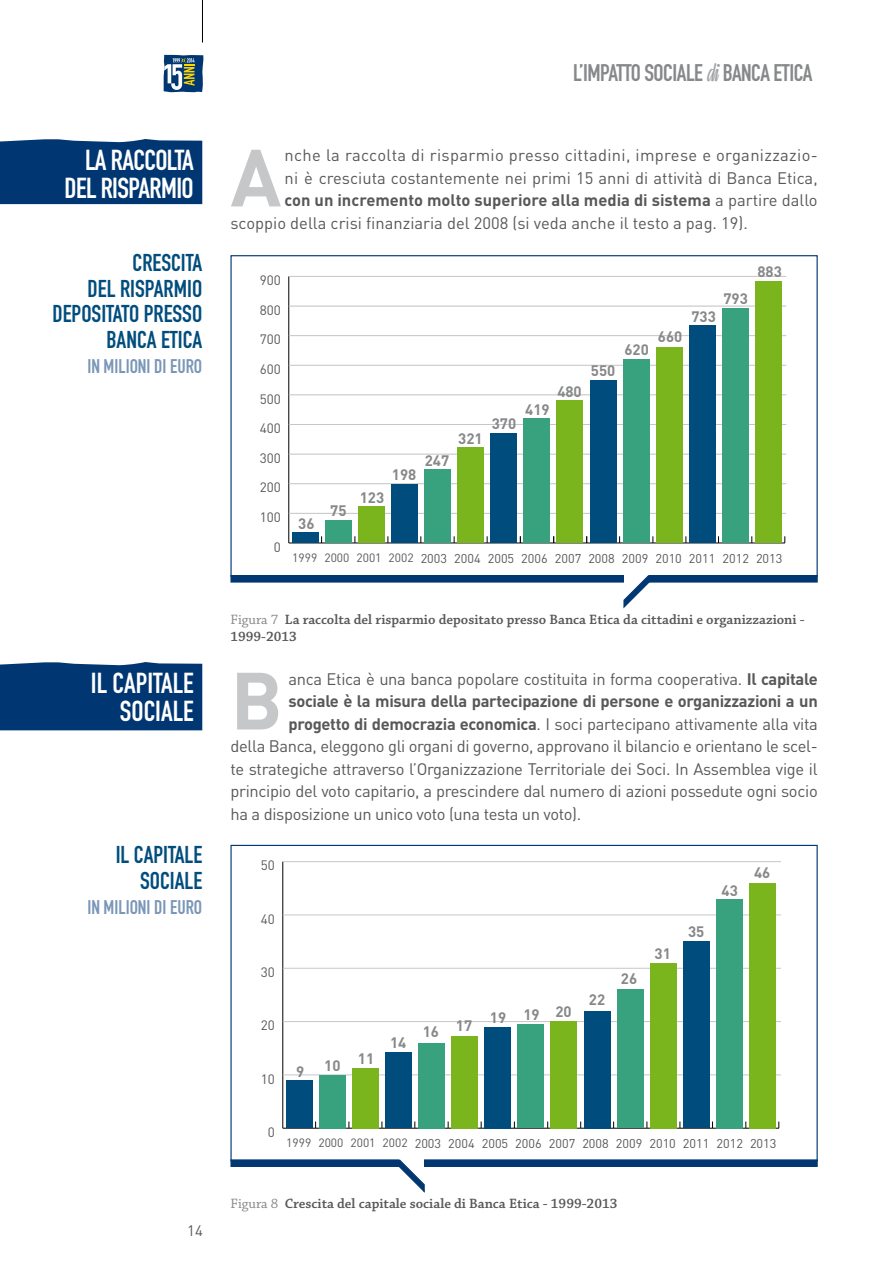
<style>
.page{position:relative;width:893px;height:1263px;background:#fff}
.page>*{position:absolute;margin:0;border:0;box-sizing:border-box;transform-origin:0 0}
.t1{font:700 79.65px "DIN Pro";color:#c6c7c8}
.t2{font:28.5px/28.5px "DIN Engschrift Std";letter-spacing:-.02em;color:#fff;text-align:right}
.t3{font:24px/25.5px "DIN Engschrift Std";color:#004d7d;text-align:right}
.t4{font:23.7px "DIN Engschrift Std";letter-spacing:-.02em;color:#87888a}
.t5{font:19.5px "DIN Engschrift Std";color:#7a96b7}
.t6{font:16.5px "DIN Pro";letter-spacing:-.02em;color:#58585a}
.t7{font:16.5px "DIN Pro";color:#58585a}
.t8{font:16.5px "DIN Pro";letter-spacing:.02em;color:#58585a}
.t9{font:700 16.5px "DIN Pro";letter-spacing:-.02em;color:#58585a}
.t10{font:700 16.5px "DIN Pro";color:#58585a}
.t11{font:700 15px "DIN Pro";color:#87888a}
.t12{font:15px "DIN Pro";color:#58585a}
.t13{font:600 14.25px/16.5px "Chaparral Pro";color:#58585a}
.t14{font:13.5px "DIN Pro";color:#58585a}
.t15{font:12.75px "DIN Pro";color:#58585a}
.s1{font-family:"Linotype Gneisenauette";font-weight:300;color:#a1a2a4}
.s2{font-weight:400}
.s3{font-size:12px}
.s4{font-weight:400;color:#87888a}
.s5{font-weight:700}
</style>
<div class="page">
<hr style="left:202px;top:0;width:1px;height:43px;background:#000">
<svg style="left:164px;top:55px;width:39px;height:37px"></svg>
<div style="left:230px;top:255px;width:588px;height:322px;background:#fff;border:1px solid #003772"></div>
<div style="left:230px;top:575px;width:588px;height:8px;background:#003772;border:1px solid #003772"></div>
<svg style="left:623px;top:575px;width:30px;height:34px"></svg>
<hr style="left:289px;top:543px;width:496px;height:1px;background:#000">
<hr style="left:288px;top:276px;width:1px;height:267px;background:#000">
<hr style="left:289px;top:513px;width:497px;height:1px;background:#c6c7c8">
<hr style="left:289px;top:483px;width:497px;height:1px;background:#c6c7c8">
<hr style="left:289px;top:454px;width:497px;height:1px;background:#c6c7c8">
<hr style="left:289px;top:424px;width:497px;height:1px;background:#c6c7c8">
<hr style="left:289px;top:395px;width:497px;height:1px;background:#c6c7c8">
<hr style="left:289px;top:365px;width:497px;height:1px;background:#c6c7c8">
<hr style="left:289px;top:335px;width:497px;height:1px;background:#c6c7c8">
<hr style="left:289px;top:306px;width:497px;height:1px;background:#c6c7c8">
<hr style="left:289px;top:276px;width:497px;height:1px;background:#c6c7c8">
<div style="left:755px;top:281px;width:27px;height:262px;background:#7ab51d"></div>
<div style="left:722px;top:308px;width:26px;height:235px;background:#38a27f"></div>
<div style="left:689px;top:326px;width:26px;height:217px;background:#004d7d"></div>
<div style="left:656px;top:347px;width:26px;height:196px;background:#7ab51d"></div>
<div style="left:623px;top:359px;width:26px;height:184px;background:#38a27f"></div>
<div style="left:590px;top:380px;width:26px;height:163px;background:#004d7d"></div>
<div style="left:557px;top:401px;width:26px;height:142px;background:#7ab51d"></div>
<div style="left:524px;top:419px;width:26px;height:124px;background:#38a27f"></div>
<div style="left:491px;top:433px;width:26px;height:110px;background:#004d7d"></div>
<div style="left:457px;top:448px;width:27px;height:95px;background:#7ab51d"></div>
<div style="left:424px;top:470px;width:27px;height:73px;background:#38a27f"></div>
<div style="left:391px;top:484px;width:27px;height:59px;background:#004d7d"></div>
<div style="left:358px;top:506px;width:27px;height:37px;background:#7ab51d"></div>
<div style="left:325px;top:521px;width:27px;height:22px;background:#38a27f"></div>
<div style="left:292px;top:532px;width:27px;height:11px;background:#004d7d"></div>
<div style="left:0;top:139px;width:202px;height:65px;background:#003772"></div>
<div style="left:0;top:662px;width:202px;height:68px;background:#003772"></div>
<div style="left:230px;top:845px;width:588px;height:316px;background:#fff;border:1px solid #003772"></div>
<hr style="left:283px;top:1128px;width:496px;height:1px;background:#000">
<hr style="left:282px;top:862px;width:1px;height:266px;background:#000">
<hr style="left:283px;top:1074px;width:498px;height:1px;background:#c6c7c8">
<hr style="left:283px;top:1021px;width:498px;height:1px;background:#c6c7c8">
<hr style="left:283px;top:968px;width:498px;height:1px;background:#c6c7c8">
<hr style="left:283px;top:915px;width:498px;height:1px;background:#c6c7c8">
<hr style="left:283px;top:861px;width:498px;height:1px;background:#c6c7c8">
<div style="left:749px;top:883px;width:27px;height:245px;background:#7ab51d"></div>
<div style="left:716px;top:899px;width:27px;height:229px;background:#38a27f"></div>
<div style="left:683px;top:941px;width:26px;height:187px;background:#004d7d"></div>
<div style="left:650px;top:963px;width:26px;height:165px;background:#7ab51d"></div>
<div style="left:617px;top:989px;width:26px;height:139px;background:#38a27f"></div>
<div style="left:584px;top:1011px;width:26px;height:117px;background:#004d7d"></div>
<div style="left:551px;top:1021px;width:26px;height:107px;background:#7ab51d"></div>
<div style="left:518px;top:1024px;width:26px;height:104px;background:#38a27f"></div>
<div style="left:485px;top:1027px;width:26px;height:101px;background:#004d7d"></div>
<div style="left:451px;top:1036px;width:27px;height:92px;background:#7ab51d"></div>
<div style="left:418px;top:1043px;width:27px;height:85px;background:#38a27f"></div>
<div style="left:385px;top:1052px;width:27px;height:76px;background:#004d7d"></div>
<div style="left:352px;top:1068px;width:27px;height:60px;background:#7ab51d"></div>
<div style="left:319px;top:1075px;width:27px;height:53px;background:#38a27f"></div>
<div style="left:286px;top:1080px;width:27px;height:48px;background:#004d7d"></div>
<div style="left:230px;top:1159px;width:588px;height:8px;background:#003772;border:1px solid #003772"></div>
<svg style="left:395px;top:1159px;width:30px;height:34px"></svg>
<h2 class="t2" style="left:64px;top:145px;width:131px">LA RACCOLTA<br>DEL RISPARMIO</h2>
<h3 class="t3" style="left:52px;top:250px;width:151px">CRESCITA<br>DEL RISPARMIO<br>DEPOSITATO PRESSO<br>BANCA ETICA</h3>
<p class="t5" style="left:87px;top:355px;width:116px">IN MILIONI DI EURO</p>
<h2 class="t2" style="left:91px;top:668px;width:41px">IL CAPITALE<br>SOCIALE</h2>
<h3 class="t3" style="left:116px;top:842px;width:35px">IL CAPITALE<br>SOCIALE</h3>
<p class="t5" style="left:87px;top:896px;width:116px">IN MILIONI DI EURO</p>
<p class="t12" style="left:187px;top:1220px;width:17px">14</p>
<h3 class="t4" style="left:573px;top:59px;width:210px">L’IMPATTO SOCIALE <span class="s1">di</span> BANCA ETICA</h3>
<h1 class="t1" style="left:230px;top:124px;width:52px">A</h1>
<p class="t8" style="left:284px;top:144px;width:535px">nche la raccolta di risparmio presso cittadini, imprese e organizzazio-</p>
<p class="t7" style="left:284px;top:167px;width:535px">ni è cresciuta costantemente nei primi 15 anni di attività di Banca Etica,</p>
<p class="t10" style="left:284px;top:189px;width:535px">con un incremento molto superiore alla media di sistema <span class="s2">a partire dallo</span></p>
<p class="t7" style="left:230px;top:212px;width:519px">scoppio della crisi finanziaria del 2008 (si veda anche il testo a pag. 19).</p>
<p class="t14" style="left:260px;top:271px;width:23px">900</p>
<p class="t14" style="left:260px;top:301px;width:23px">800</p>
<p class="t14" style="left:260px;top:330px;width:23px">700</p>
<p class="t14" style="left:260px;top:360px;width:23px">600</p>
<p class="t14" style="left:260px;top:389px;width:23px">500</p>
<p class="t14" style="left:260px;top:419px;width:23px">400</p>
<p class="t14" style="left:260px;top:449px;width:23px">300</p>
<p class="t14" style="left:260px;top:478px;width:23px">200</p>
<p class="t14" style="left:260px;top:508px;width:23px">100</p>
<p class="t14" style="left:274px;top:538px;width:9px">0</p>
<p class="t11" style="left:298px;top:513px;width:18px">36</p>
<p class="t11" style="left:330px;top:500px;width:18px">75</p>
<p class="t11" style="left:360px;top:487px;width:26px">123</p>
<p class="t11" style="left:392px;top:464px;width:26px">198</p>
<p class="t11" style="left:425px;top:450px;width:26px">247</p>
<p class="t11" style="left:458px;top:428px;width:26px">321</p>
<p class="t11" style="left:492px;top:414px;width:26px">370</p>
<p class="t11" style="left:525px;top:399px;width:26px">419</p>
<p class="t11" style="left:557px;top:381px;width:26px">480</p>
<p class="t11" style="left:591px;top:360px;width:26px">550</p>
<p class="t11" style="left:624px;top:339px;width:26px">620</p>
<p class="t11" style="left:658px;top:327px;width:26px">660</p>
<p class="t11" style="left:691px;top:306px;width:26px">733</p>
<p class="t11" style="left:723px;top:288px;width:26px">793</p>
<p class="t11" style="left:757px;top:261px;width:26px">883</p>
<p class="t15" style="left:292px;top:549px;width:492px"><span class="s3">1999 2000 2001 2002</span> 2003 2004 2005 2006 2007 2008 2009 2010 2011 2012 2013</p>
<p class="t13" style="left:230px;top:612px;width:576px"><span class="s4">Figura 7</span> La raccolta del risparmio depositato presso Banca Etica da cittadini e organizzazioni -<br>1999-2013</p>
<h1 class="t1" style="left:230px;top:647px;width:54px">B</h1>
<p class="t6" style="left:288px;top:667px;width:531px">anca Etica è una banca popolare costituita in forma cooperativa. <span class="s5">Il capitale</span></p>
<p class="t9" style="left:288px;top:690px;width:531px">sociale è la misura della partecipazione di persone e organizzazioni a un</p>
<p class="t6" style="left:288px;top:712px;width:531px"><span class="s5">progetto di democrazia economica</span>. I soci partecipano attivamente alla vita</p>
<p class="t6" style="left:230px;top:735px;width:589px">della Banca, eleggono gli organi di governo, approvano il bilancio e orientano le scel-</p>
<p class="t6" style="left:230px;top:757px;width:589px">te strategiche attraverso l’Organizzazione Territoriale dei Soci. In Assemblea vige il</p>
<p class="t6" style="left:230px;top:780px;width:589px">principio del voto capitario, a prescindere dal numero di azioni possedute ogni socio</p>
<p class="t6" style="left:230px;top:802px;width:352px">ha a disposizione un unico voto (una testa un voto).</p>
<p class="t14" style="left:261px;top:856px;width:16px">50</p>
<p class="t14" style="left:261px;top:909px;width:16px">40</p>
<p class="t14" style="left:261px;top:963px;width:16px">30</p>
<p class="t14" style="left:261px;top:1016px;width:16px">20</p>
<p class="t14" style="left:261px;top:1069px;width:16px">10</p>
<p class="t11" style="left:296px;top:1061px;width:10px">9</p>
<p class="t11" style="left:324px;top:1055px;width:18px">10</p>
<p class="t11" style="left:358px;top:1048px;width:18px">11</p>
<p class="t11" style="left:390px;top:1032px;width:18px">14</p>
<p class="t11" style="left:423px;top:1018px;width:51px">16 17</p>
<p class="t11" style="left:490px;top:1004px;width:83px">19 19 20</p>
<p class="t11" style="left:589px;top:990px;width:18px">22</p>
<p class="t11" style="left:621px;top:969px;width:18px">26</p>
<p class="t11" style="left:654px;top:943px;width:18px">31</p>
<p class="t11" style="left:688px;top:922px;width:18px">35</p>
<p class="t11" style="left:722px;top:880px;width:18px">43</p>
<p class="t11" style="left:754px;top:862px;width:18px">46</p>
<p class="t14" style="left:268px;top:1123px;width:9px">0</p>
<p class="t15" style="left:286px;top:1135px;width:492px"><span class="s3">1999 2000 2001 2002</span> 2003 2004 2005 2006 2007 2008 2009 2010 2011 2012 2013</p>
<p class="t13" style="left:230px;top:1195px;width:388px"><span class="s4">Figura 8</span> Crescita del capitale sociale di Banca Etica - 1999-2013</p>
</div>
